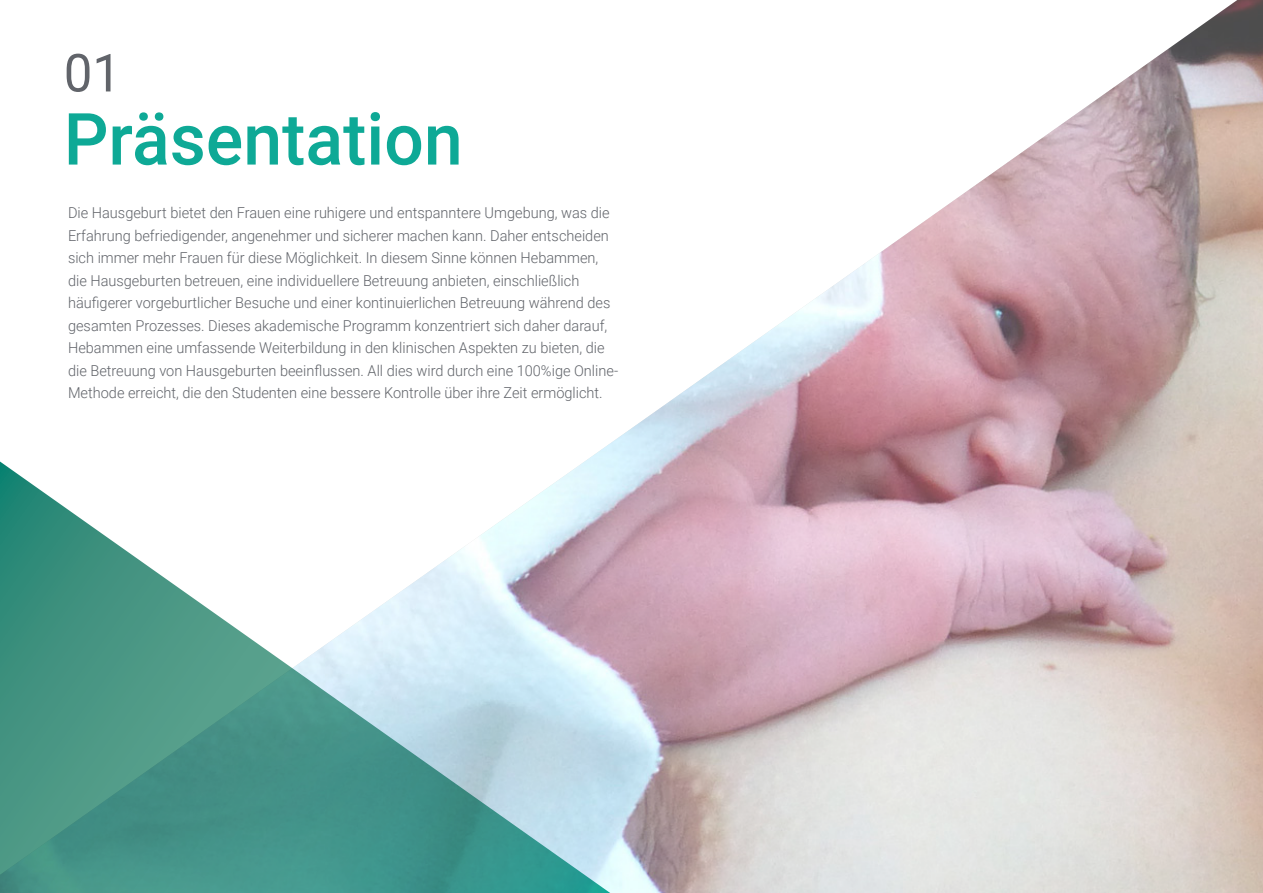
<style>
.page{position:relative;width:1263px;height:893px;background:#fff}
.page>*{position:absolute;margin:0;border:0;box-sizing:border-box;transform-origin:0 0}
.t1{font:500 72px "Roboto";color:#0ea996}
.t2{font:52.5px "Roboto";color:#61646a}
.t3{font:300 15px/22.5px "Roboto";color:#61646a}
</style>
<div class="page">
<img style="left:607px;top:0;width:656px;height:893px">
<svg style="left:0;top:446px;width:640px;height:447px"></svg>
<h2 class="t2" style="left:64px;top:36px;width:59px">01</h2>
<h1 class="t1" style="left:64px;top:89px;width:400px">Präsentation</h1>
<p class="t3" style="left:68px;top:201px;width:552px">Die Hausgeburt bietet den Frauen eine ruhigere und entspanntere Umgebung, was die Erfahrung befriedigender, angenehmer und sicherer machen kann. Daher entscheiden sich immer mehr Frauen für diese Möglichkeit. In diesem Sinne können Hebammen, die Hausgeburten betreuen, eine individuellere Betreuung anbieten, einschließlich häufigerer vorgeburtlicher Besuche und einer kontinuierlichen Betreuung während des gesamten Prozesses. Dieses akademische Programm konzentriert sich daher darauf, Hebammen eine umfassende Weiterbildung in den klinischen Aspekten zu bieten, die die Betreuung von Hausgeburten beeinflussen. All dies wird durch eine 100%ige Online-Methode erreicht, die den Studenten eine bessere Kontrolle über ihre Zeit ermöglicht.</p>
</div>
